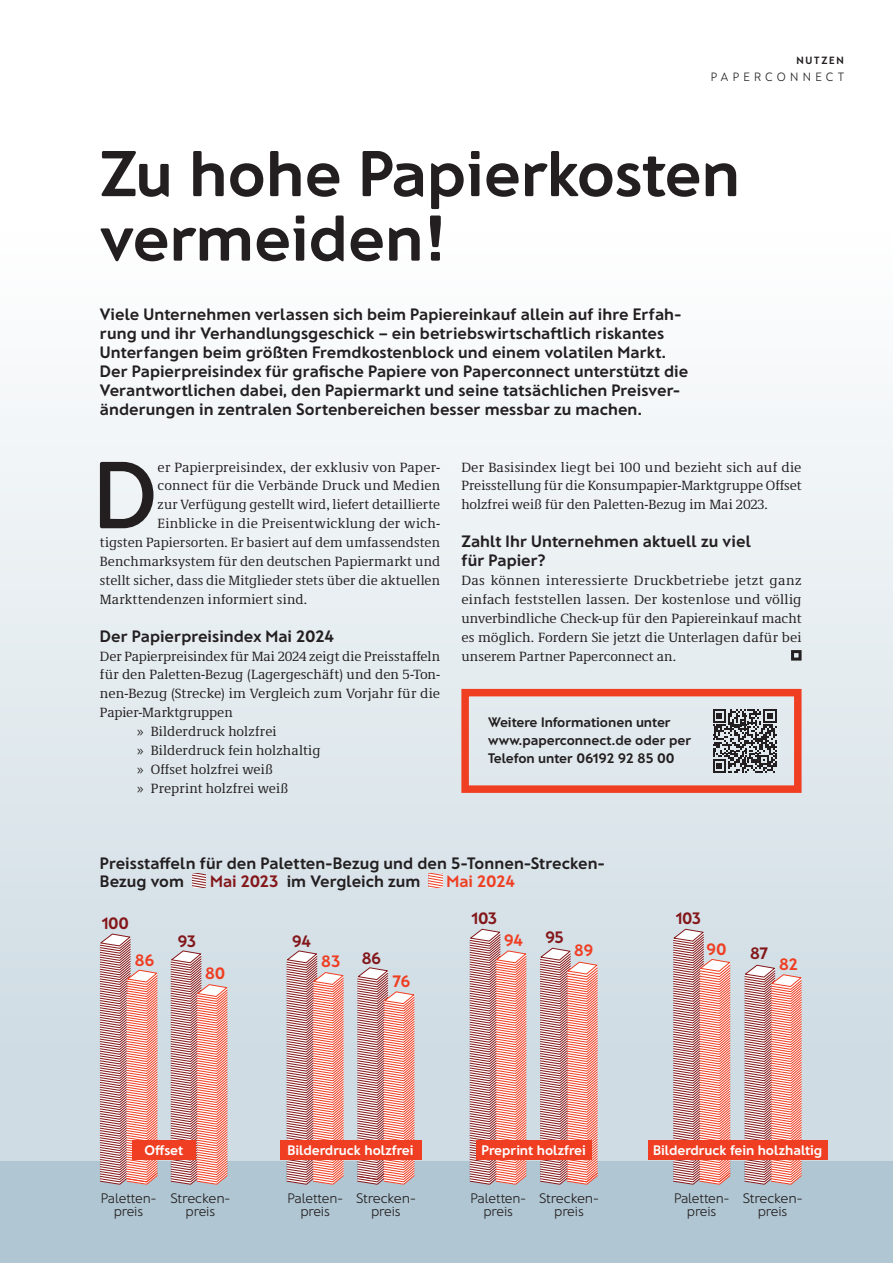
<style>
.page{position:relative;width:893px;height:1263px;background:#fff}
.page>*{position:absolute;margin:0;border:0;box-sizing:border-box;transform-origin:0 0}
.t1{font:600 94.8px "Franz Sans";color:#231f20}
.t2{font:700 64.5px/64.5px "Franz Sans";color:#231f20}
.t3{font:700 16.5px/18.9px "Franz Sans";letter-spacing:.005em;color:#231f20}
.t4{font:700 16.5px "Franz Sans";letter-spacing:-.02em;color:#ef3e22}
.t5{font:700 16.5px "Franz Sans";letter-spacing:-.05em;color:#83171a}
.t6{font:13.8px/18.9px "Demos Next Pro";letter-spacing:.005em;color:#231f20;text-align:justify}
.t7{font:700 13.8px/18px "Franz Sans";color:#231f20}
.t8{font:700 13.8px "Franz Sans";color:#fff}
.t9{font:300 13.8px/13.5px "Franz Sans";letter-spacing:-.01em;color:#231f20;text-align:center}
.t10{font:300 13.8px/13.5px "Franz Sans";letter-spacing:-.01em;color:#231f20;text-align:center;scale:1.04 1}
.t11{font:300 12px "Franz Sans";letter-spacing:.355em;color:#231f20}
.t12{font:700 10.5px "Franz Sans";letter-spacing:.175em;color:#231f20}
.s1{font-family:"Franz Sans";font-weight:300}
.s2{color:#83171a}
</style>
<div class="page">
<div style="left:0;top:1161px;width:893px;height:102px;background:#b0c6d2"></div>
<div style="left:0;top:131px;width:893px;height:1054px;background:linear-gradient(to bottom,#fff,#c7d6df)"></div>
<svg style="left:192px;top:874px;width:14px;height:13px"></svg>
<svg style="left:429px;top:874px;width:13px;height:13px"></svg>
<svg style="left:469px;top:928px;width:58px;height:257px;background:#dda39e"></svg>
<svg style="left:99px;top:933px;width:60px;height:252px;background:#dba5a2"></svg>
<svg style="left:170px;top:950px;width:59px;height:235px;background:#dda6a2"></svg>
<svg style="left:286px;top:950px;width:59px;height:235px;background:#dda4a0"></svg>
<svg style="left:743px;top:964px;width:60px;height:221px;background:#dda39f"></svg>
<div style="left:476px;top:1140px;width:115px;height:19px;background:#ef3e22"></div>
<div style="left:132px;top:1140px;width:64px;height:19px;background:#ef3e22"></div>
<div style="left:791px;top:650px;width:10px;height:11px;border:3px solid #231f20"></div>
<div style="left:461px;top:689px;width:340px;height:104px;border:8px solid #ef3e22"></div>
<svg style="left:713px;top:709px;width:63px;height:64px;background:#78797c"></svg>
<svg style="left:356px;top:967px;width:60px;height:218px;background:#dca6a2"></svg>
<div style="left:648px;top:1140px;width:179px;height:19px;background:#ef3e22"></div>
<div style="left:280px;top:1140px;width:141px;height:19px;background:#ef3e22"></div>
<svg style="left:539px;top:947px;width:60px;height:238px"></svg>
<svg style="left:672px;top:928px;width:59px;height:257px"></svg>
<p class="t12" style="left:796px;top:55px;width:49px">NUTZEN</p>
<p class="t11" style="left:711px;top:70px;width:135px">PAPERCONNECT</p>
<h2 class="t2" style="left:100px;top:142px;width:642px">Zu hohe Papierkosten vermeiden!</h2>
<p class="t3" style="left:100px;top:305px;width:590px">Viele Unternehmen verlassen sich beim Papiereinkauf allein auf ihre Erfah&shy;rung und ihr Verhandlungsgeschick – ein betriebswirtschaftlich riskantes Unterfangen beim größten Fremdkostenblock und einem volatilen Markt.<br>Der Papierpreisindex für grafische Papiere von Paperconnect unterstützt die Verantwortlichen dabei, den Papiermarkt und seine tatsächlichen Preisver&shy;änderungen in zentralen Sortenbereichen besser messbar zu machen.</p>
<h1 class="t1" style="left:93px;top:442px;width:66px">D</h1>
<p class="t6" style="left:158px;top:457px;width:284px">er Papierpreisindex, der exklusiv von Paper-</p>
<p class="t6" style="left:158px;top:476px;width:284px">connect für die Verbände Druck und Medien</p>
<p class="t6" style="left:158px;top:495px;width:284px">zur Verfügung gestellt wird, liefert detaillierte</p>
<p class="t6" style="left:158px;top:513px;width:284px">Einblicke in die Preisentwicklung der wich-</p>
<p class="t6" style="left:100px;top:532px;width:342px">tigsten Papiersorten. Er basiert auf dem umfassendsten</p>
<p class="t6" style="left:100px;top:551px;width:342px">Benchmarksystem für den deutschen Papiermarkt und</p>
<p class="t6" style="left:100px;top:570px;width:342px">stellt sicher, dass die Mitglieder stets über die aktuellen</p>
<p class="t6" style="left:100px;top:589px;width:209px">Markttendenzen informiert sind.</p>
<p class="t3" style="left:100px;top:627px;width:236px">Der Papierpreisindex Mai 2024</p>
<p class="t6" style="left:100px;top:646px;width:342px">Der Papierpreisindex für Mai 2024 zeigt die Preisstaffeln</p>
<p class="t6" style="left:100px;top:665px;width:342px">für den Paletten-Bezug (Lagergeschäft) und den 5-Ton-</p>
<p class="t6" style="left:100px;top:684px;width:342px">nen-Bezug (Strecke) im Vergleich zum Vorjahr für die</p>
<p class="t6" style="left:100px;top:702px;width:134px">Papier-Marktgruppen</p>
<p class="t6" style="left:136px;top:721px;width:142px"><span class="s1">»</span> Bilderdruck holzfrei</p>
<p class="t6" style="left:136px;top:740px;width:186px"><span class="s1">»</span> Bilderdruck fein holzhaltig</p>
<p class="t6" style="left:136px;top:759px;width:138px"><span class="s1">»</span> Offset holzfrei weiß</p>
<p class="t6" style="left:136px;top:778px;width:154px"><span class="s1">»</span> Preprint holzfrei weiß</p>
<p class="t6" style="left:461px;top:457px;width:342px">Der Basisindex liegt bei 100 und bezieht sich auf die Preisstellung für die Konsumpapier-Marktgruppe Offset holzfrei weiß für den Paletten-Bezug im Mai 2023.</p>
<p class="t3" style="left:461px;top:532px;width:291px">Zahlt Ihr Unternehmen aktuell zu viel für Papier?</p>
<p class="t6" style="left:461px;top:570px;width:342px">Das können interessierte Druckbetriebe jetzt ganz einfach feststellen lassen. Der kostenlose und völlig unverbindliche Check-up für den Papiereinkauf macht es möglich. Fordern Sie jetzt die Unterlagen dafür bei unserem Partner Paperconnect an.</p>
<p class="t7" style="left:488px;top:713px;width:205px">Weitere Informationen unter www.paperconnect.de oder per<br>Telefon unter 06192 92 85 00</p>
<p class="t3" style="left:100px;top:853px;width:506px">Preisstaffeln für den Paletten-Bezug und den 5-Tonnen-Strecken-<br>Bezug vom</p>
<p class="t3" style="left:210px;top:872px;width:212px"><span class="s2">Mai 2023</span> im Vergleich zum</p>
<p class="t4" style="left:446px;top:872px;width:70px">Mai 2024</p>
<p class="t5" style="left:676px;top:908px;width:27px">103</p>
<p class="t5" style="left:102px;top:914px;width:29px">100</p>
<p class="t5" style="left:471px;top:908px;width:27px">103</p>
<p class="t4" style="left:134px;top:951px;width:22px">86</p>
<p class="t4" style="left:504px;top:931px;width:21px">94</p>
<p class="t5" style="left:545px;top:928px;width:20px">95</p>
<p class="t5" style="left:177px;top:932px;width:20px">93</p>
<p class="t5" style="left:292px;top:932px;width:21px">94</p>
<p class="t4" style="left:706px;top:940px;width:22px">90</p>
<p class="t4" style="left:574px;top:941px;width:21px">89</p>
<p class="t5" style="left:750px;top:944px;width:20px">87</p>
<p class="t5" style="left:361px;top:949px;width:21px">86</p>
<p class="t4" style="left:321px;top:952px;width:21px">83</p>
<p class="t4" style="left:779px;top:954px;width:21px">82</p>
<p class="t4" style="left:205px;top:964px;width:22px">80</p>
<p class="t4" style="left:392px;top:972px;width:20px">76</p>
<p class="t8" style="left:145px;top:1142px;width:40px">Offset</p>
<p class="t8" style="left:481px;top:1142px;width:106px">Preprint holzfrei</p>
<p class="t8" style="left:288px;top:1143px;width:127px">Bilderdruck holzfrei</p>
<p class="t8" style="left:653px;top:1142px;width:171px">Bilderdruck fein holzhaltig</p>
<p class="t9" style="left:101px;top:1191px;width:57px">Paletten&shy;preis</p>
<p class="t10" style="left:171px;top:1191px;width:59px">Strecken&shy;preis</p>
<p class="t9" style="left:287px;top:1191px;width:57px">Paletten&shy;preis</p>
<p class="t10" style="left:356px;top:1191px;width:59px">Strecken&shy;preis</p>
<p class="t9" style="left:471px;top:1191px;width:57px">Paletten&shy;preis</p>
<p class="t10" style="left:539px;top:1191px;width:59px">Strecken&shy;preis</p>
<p class="t9" style="left:674px;top:1191px;width:57px">Paletten&shy;preis</p>
<p class="t10" style="left:743px;top:1191px;width:59px">Strecken&shy;preis</p>
</div>
